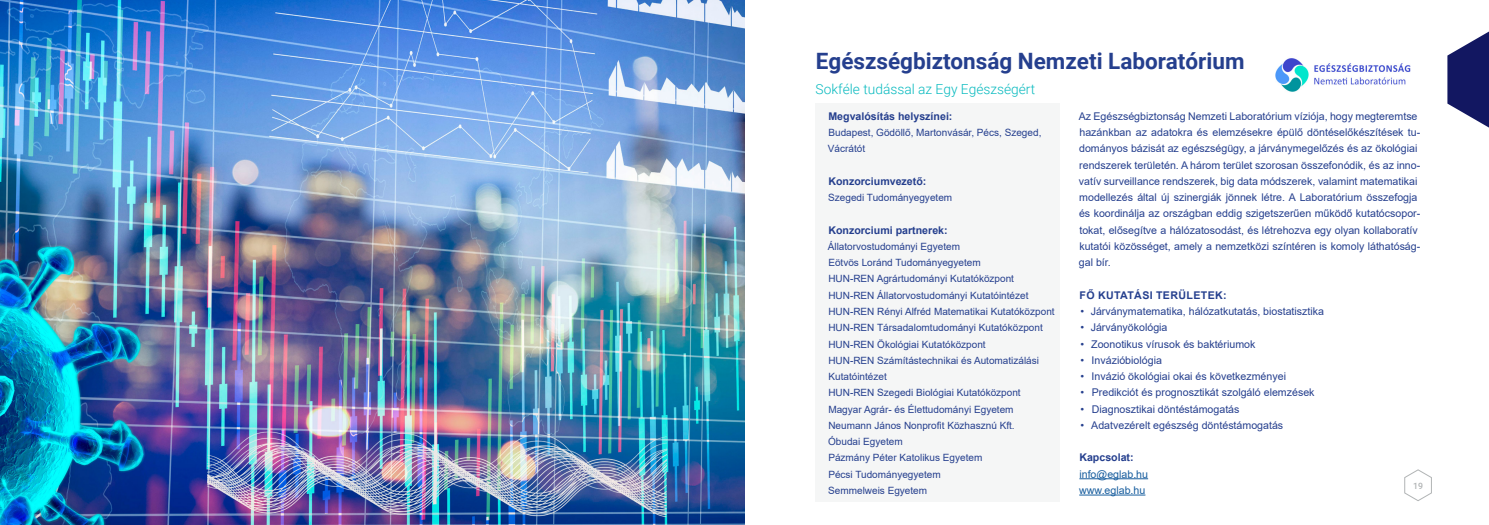
<style>
.page{position:relative;width:1489px;height:525px;background:#fff}
.page>*{position:absolute;margin:0;border:0;box-sizing:border-box;transform-origin:0 0}
.cím{font:700 22.5px "Roboto";color:#253f8e}
.szlogen{font:300 13.75px "Roboto";color:#08babf}
.body_8_5_13{font:10.62px/16.2px "Arial";color:#253f8e}
.t1{font:700 10.62px "Arial";color:#253f8e}
.t2{font:10.62px "Arial";color:#175d9e}
.t3{font:700 10.62px "Arial";letter-spacing:.035em;color:#253f8e}
.t4{font:10px/16.2px "Arial";color:#253f8e}
.t5{font:500 8.75px "Roboto";color:#b1b4b5}
</style>
<div class="page">
<svg style="left:1404px;top:469px;width:28px;height:32px"></svg>
<svg style="left:1447px;top:32px;width:41px;height:95px"></svg>
<img style="left:0;top:0;width:744px;height:524px">
<div style="left:815px;top:103px;width:244px;height:398px;background:#f5f6f6"></div>
<hr style="left:1079px;top:478px;width:69px;height:1px;background:#175d9e">
<hr style="left:1079px;top:494px;width:66px;height:1px;background:#175d9e">
<img style="left:1275px;top:58px;width:136px;height:34px">
<p class="cím" style="left:815px;top:45px;width:430px">Egészségbiztonság Nemzeti Laboratórium</p>
<p class="szlogen" style="left:815px;top:79px;width:221px">Sokféle tudással az Egy Egészségért</p>
<p class="t1" style="left:828px;top:108px;width:126px">Megvalósítás helyszínei:</p>
<p class="t4" style="left:827px;top:124px;width:215px">Budapest, Gödöllő, Martonvásár, Pécs, Szeged,<br>Vácrátót</p>
<p class="t1" style="left:828px;top:173px;width:99px">Konzorciumvezető:</p>
<p class="t4" style="left:828px;top:189px;width:125px">Szegedi Tudományegyetem</p>
<p class="t1" style="left:828px;top:222px;width:121px">Konzorciumi partnerek:</p>
<p class="t4" style="left:827px;top:238px;width:134px">Állatorvostudományi Egyetem</p>
<p class="t4" style="left:828px;top:254px;width:154px">Eötvös Loránd Tudományegyetem</p>
<p class="t4" style="left:828px;top:270px;width:187px">HUN-REN Agrártudományi Kutatóközpont</p>
<p class="t4" style="left:828px;top:287px;width:202px">HUN-REN Állatorvostudományi Kutatóintézet</p>
<p class="t4" style="left:828px;top:303px;width:228px">HUN-REN Rényi Alfréd Matematikai Kutatóközpont</p>
<p class="t4" style="left:828px;top:319px;width:216px">HUN-REN Társadalomtudományi Kutatóközpont</p>
<p class="t4" style="left:828px;top:335px;width:159px">HUN-REN Ökológiai Kutatóközpont</p>
<p class="t4" style="left:828px;top:352px;width:212px">HUN-REN Számítástechnikai és Automatizálási<br>Kutatóintézet</p>
<p class="t4" style="left:828px;top:384px;width:194px">HUN-REN Szegedi Biológiai Kutatóközpont</p>
<p class="t4" style="left:828px;top:400px;width:187px">Magyar Agrár- és Élettudományi Egyetem</p>
<p class="t4" style="left:828px;top:417px;width:188px">Neumann János Nonprofit Közhasznú Kft.</p>
<p class="t4" style="left:828px;top:433px;width:76px">Óbudai Egyetem</p>
<p class="t4" style="left:828px;top:449px;width:155px">Pázmány Péter Katolikus Egyetem</p>
<p class="t4" style="left:828px;top:465px;width:114px">Pécsi Tudományegyetem</p>
<p class="t4" style="left:828px;top:482px;width:100px">Semmelweis Egyetem</p>
<p class="body_8_5_13" style="left:1078px;top:108px;width:343px">Az Egészségbiztonság Nemzeti Laboratórium víziója, hogy megteremtse hazánkban az adatokra és elemzésekre épülő döntéselőkészítések tu&shy;dományos bázisát az egészségügy, a járványmegelőzés és az ökológiai rendszerek területén. A három terület szorosan összefonódik, és az inno&shy;vatív surveillance rendszerek, big data módszerek, valamint matematikai modellezés által új szinergiák jönnek létre. A Laboratórium összefogja és koordinálja az országban eddig szigetszerűen működő kutatócsopor&shy;tokat, elősegítve a hálózatosodást, és létrehozva egy olyan kollaboratív kutatói közösséget, amely a nemzetközi színtéren is komoly láthatóság&shy;gal bír.</p>
<p class="t3" style="left:1079px;top:287px;width:148px">FŐ KUTATÁSI TERÜLETEK:</p>
<p class="body_8_5_13" style="left:1080px;top:303px;width:245px">• Járványmatematika, hálózatkutatás, biostatisztika</p>
<p class="body_8_5_13" style="left:1080px;top:319px;width:89px">• Járványökológia</p>
<p class="body_8_5_13" style="left:1080px;top:335px;width:176px">• Zoonotikus vírusok és baktériumok</p>
<p class="body_8_5_13" style="left:1080px;top:351px;width:83px">• Invázióbiológia</p>
<p class="body_8_5_13" style="left:1080px;top:368px;width:207px">• Invázió ökológiai okai és következményei</p>
<p class="body_8_5_13" style="left:1080px;top:384px;width:235px">• Predikciót és prognosztikát szolgáló elemzések</p>
<p class="body_8_5_13" style="left:1080px;top:400px;width:161px">• Diagnosztikai döntéstámogatás</p>
<p class="body_8_5_13" style="left:1080px;top:416px;width:204px">• Adatvezérelt egészség döntéstámogatás</p>
<p class="t1" style="left:1079px;top:450px;width:56px">Kapcsolat:</p>
<p class="t2" style="left:1079px;top:466px;width:70px">info@eglab.hu</p>
<p class="t2" style="left:1079px;top:482px;width:68px">www.eglab.hu</p>
<p class="t5" style="left:1412px;top:479px;width:11px">19</p>
</div>
